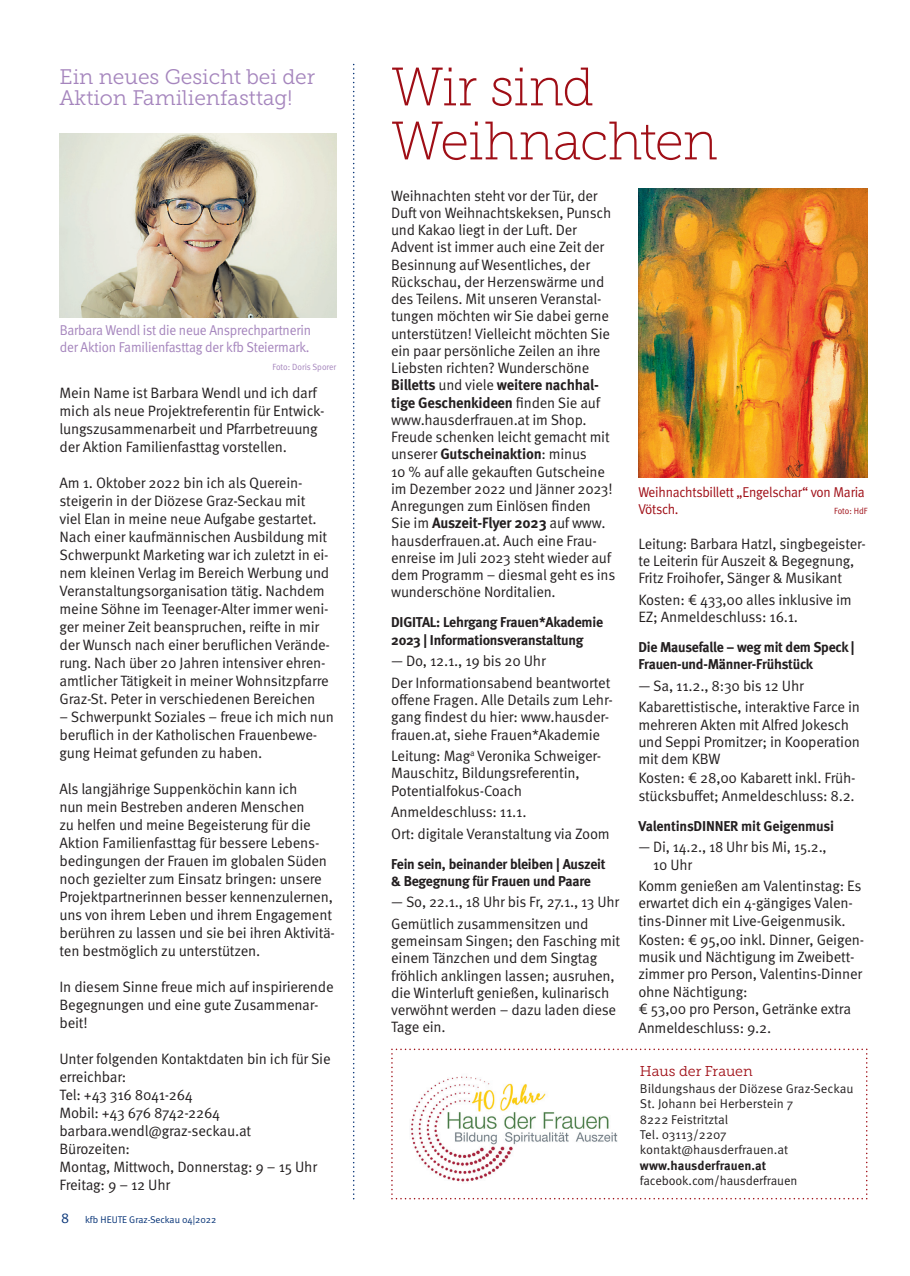
<style>
.page{position:relative;width:910px;height:1276px;background:#fff}
.page>*{position:absolute;margin:0;border:0;box-sizing:border-box;transform-origin:0 0}
.t1{font:54px/54px "Museo Slab 100";letter-spacing:-.02em;color:#9f0e16}
.t2{font:21px/21px "Museo Slab 300";color:#a585bd}
.t3{font:15px/17.2px "Meta OT Norm";letter-spacing:-.015em;color:#231f20}
.t4{font:700 15px/17.2px "Meta OT";letter-spacing:-.015em;color:#231f20}
.t5{font:15px/17.2px "Meta OT Norm";letter-spacing:-.015em;color:#231f20;scale:.96 1}
.t6{font:700 14.25px/17.2px "Meta";letter-spacing:-.015em;color:#231f20}
.t7{font:14.25px/17.2px "Meta Normal";letter-spacing:-.015em;color:#a585bd;scale:.94 1}
.t8{font:14.25px/17.2px "Meta Normal";letter-spacing:-.02em;color:#9f0e16;scale:.94 1}
.t9{font:700 14.25px "Meta OT";letter-spacing:-.015em;color:#231f20}
.t10{font:14.25px "Museo Slab 300";letter-spacing:-.005em;color:#9f0e16}
.t11{font:12.75px/15.3px "Meta OT Norm";letter-spacing:-.005em;color:#231f20}
.t12{font:700 12.75px "Meta OT";color:#231f20}
.t13{font:9.75px "Meta Normal";color:#053276}
.t14{font:9px "Meta Normal";color:#a585bd;scale:.94 1}
.t15{font:9px "Meta Normal";color:#9f0e16;scale:.94 1}
.s1{font-size:14.25px}
.s2{font-family:"Meta OT Norm";font-weight:400}
</style>
<div class="page">
<img style="left:353px;top:69px;width:2px;height:1131px">
<svg style="left:353px;top:64px;width:1px;height:1135px"></svg>
<svg style="left:391px;top:1048px;width:476px;height:151px"></svg>
<img style="left:410px;top:1070px;width:208px;height:113px">
<img style="left:60px;top:133px;width:276px;height:184px">
<img style="left:638px;top:188px;width:229px;height:290px">
<h2 class="t2" style="left:60px;top:66px;width:257px">Ein neues Gesicht bei der<br>Aktion Familienfasttag!</h2>
<p class="t7" style="left:60px;top:321px;width:269px">Barbara Wendl ist die neue Ansprechpartnerin der Aktion Familienfasttag der kfb Steiermark.</p>
<p class="t14" style="left:272px;top:361px;width:69px">Foto: Doris Sporer</p>
<p class="t3" style="left:60px;top:384px;width:267px;line-height:18px">Mein Name ist Barbara Wendl und ich darf mich als neue Projektreferentin für Entwick&shy;lungszusammenarbeit und Pfarrbetreuung der Aktion Familienfasttag vorstellen.</p>
<p class="t3" style="left:60px;top:474px;width:272px;line-height:18px">Am 1. Oktober 2022 bin ich als Querein&shy;steigerin in der Diözese Graz-Seckau mit viel Elan in meine neue Aufgabe gestartet.<br>Nach einer kaufmännischen Ausbildung mit Schwerpunkt Marketing war ich zuletzt in ei&shy;nem kleinen Verlag im Bereich Werbung und Veranstaltungsorganisation tätig. Nachdem meine Söhne im Teenager-Alter immer weni&shy;ger meiner Zeit beanspruchen, reifte in mir der Wunsch nach einer beruflichen Verände&shy;rung. Nach über 20 Jahren intensiver ehren&shy;amtlicher Tätigkeit in meiner Wohnsitzpfarre Graz-St. Peter in verschiedenen Bereichen</p>
<p class="t3" style="left:60px;top:708px;width:276px;line-height:18px">– Schwerpunkt Soziales – freue ich mich nun beruflich in der Katholischen Frauenbewe&shy;gung Heimat gefunden zu haben.</p>
<p class="t3" style="left:60px;top:780px;width:277px;line-height:18px">Als langjährige Suppenköchin kann ich<br>nun mein Bestreben anderen Menschen<br>zu helfen und meine Begeisterung für die Aktion Familienfasttag für bessere Lebens&shy;bedingungen der Frauen im globalen Süden noch gezielter zum Einsatz bringen: unsere Projektpartnerinnen besser kennenzulernen, uns von ihrem Leben und ihrem Engagement berühren zu lassen und sie bei ihren Aktivitä&shy;ten bestmöglich zu unterstützen.</p>
<p class="t3" style="left:60px;top:978px;width:276px;line-height:18px">In diesem Sinne freue mich auf inspirierende<br>Begegnungen und eine gute Zusammenar&shy;beit!</p>
<p class="t3" style="left:60px;top:1050px;width:273px;line-height:18px">Unter folgenden Kontaktdaten bin ich für Sie erreichbar:<br>Tel: +43 316 8041-264<br>Mobil: +43 676 8742-2264 barbara.wendl@graz-seckau.at<br>Bürozeiten:<br>Montag, Mittwoch, Donnerstag: 9 – 15 Uhr<br>Freitag: 9 – 12 Uhr</p>
<p class="t13" style="left:61px;top:1213px;width:157px"><span class="s1">8</span> kfb HEUTE Graz-Seckau 04|2022</p>
<h1 class="t1" style="left:391px;top:60px;width:328px">Wir sind<br>Weihnachten</h1>
<p class="t3" style="left:391px;top:187px;width:222px">Weihnachten steht vor der Tür, der Duft von Weihnachtskeksen, Punsch und Kakao liegt in der Luft. Der Advent ist immer auch eine Zeit der Besinnung auf Wesentliches, der Rückschau, der Herzenswärme und des Teilens. Mit unseren Veranstal&shy;tungen möchten wir Sie dabei gerne unterstützen! Vielleicht möchten Sie ein paar persönliche Zeilen an ihre Liebsten richten? Wunderschöne</p>
<p class="t4" style="left:391px;top:377px;width:210px">Billetts <span class="s2">und viele</span> weitere nachhal&shy;tige Geschenkideen <span class="s2">finden Sie auf</span></p>
<p class="t3" style="left:391px;top:411px;width:220px">www.hausderfrauen.at im Shop.<br>Freude schenken leicht gemacht mit</p>
<p class="t4" style="left:391px;top:446px;width:197px"><span class="s2">unserer</span> Gutscheinaktion<span class="s2">: minus</span></p>
<p class="t3" style="left:391px;top:463px;width:223px">10 % auf alle gekauften Gutscheine im Dezember 2022 und Jänner 2023!<br>Anregungen zum Einlösen finden</p>
<p class="t4" style="left:391px;top:515px;width:216px"><span class="s2">Sie im</span> Auszeit-Flyer 2023 <span class="s2">auf www.</span></p>
<p class="t3" style="left:391px;top:532px;width:226px">hausderfrauen.at. Auch eine Frau&shy;enreise im Juli 2023 steht wieder auf dem Programm – diesmal geht es ins wunderschöne Norditalien.</p>
<p class="t6" style="left:391px;top:614px;width:213px">DIGITAL: Lehrgang Frauen*Akademie<br>2023 | Informationsveranstaltung</p>
<p class="t3" style="left:391px;top:650px;width:221px;line-height:21.5px">— Do, 12.1., 19 bis 20 Uhr<br>Der Informationsabend beantwortet</p>
<p class="t3" style="left:391px;top:691px;width:223px">offene Fragen. Alle Details zum Lehr&shy;gang findest du hier: www.hausder&shy;frauen.at, siehe Frauen*Akademie</p>
<p class="t3" style="left:391px;top:747px;width:212px">Leitung: Mag<sup>a</sup> Veronika Schweiger-<br>Mauschitz, Bildungsreferentin,<br>Potentialfokus-Coach</p>
<p class="t3" style="left:391px;top:801px;width:220px;line-height:21.5px">Anmeldeschluss: 11.1.<br>Ort: digitale Veranstaltung via Zoom</p>
<p class="t6" style="left:391px;top:855px;width:216px">Fein sein, beinander bleiben | Auszeit &amp; Begegnung für Frauen und Paare</p>
<p class="t3" style="left:391px;top:891px;width:230px;line-height:21.5px">— So, 22.1., 18 Uhr bis Fr, 27.1., 13 Uhr<br>Gemütlich zusammensitzen und</p>
<p class="t3" style="left:391px;top:932px;width:230px">gemeinsam Singen; den Fasching mit einem Tänzchen und dem Singtag fröhlich anklingen lassen; ausruhen, die Winterluft genießen, kulinarisch verwöhnt werden – dazu laden diese<br>Tage ein.</p>
<p class="t8" style="left:638px;top:483px;width:242px">Weihnachtsbillett „Engelschar“ von Maria<br>Vötsch.</p>
<p class="t15" style="left:834px;top:506px;width:37px">Foto: HdF</p>
<p class="t3" style="left:638px;top:535px;width:229px">Leitung: Barbara Hatzl, singbegeister&shy;te Leiterin für Auszeit &amp; Begegnung,<br>Fritz Froihofer, Sänger &amp; Musikant</p>
<p class="t3" style="left:638px;top:591px;width:215px">Kosten: € 433,00 alles inklusive im<br>EZ; Anmeldeschluss: 16.1.</p>
<p class="t6" style="left:638px;top:638px;width:218px">Die Mausefalle – weg mit dem Speck |<br>Frauen-und-Männer-Frühstück</p>
<p class="t3" style="left:638px;top:675px;width:223px;line-height:21.5px">— Sa, 11.2., 8:30 bis 12 Uhr<br>Kabarettistische, interaktive Farce in</p>
<p class="t3" style="left:638px;top:716px;width:223px">mehreren Akten mit Alfred Jokesch und Seppi Promitzer; in Kooperation mit dem KBW</p>
<p class="t3" style="left:638px;top:770px;width:219px">Kosten: € 28,00 Kabarett inkl. Früh&shy;stücksbuffet; Anmeldeschluss: 8.2.</p>
<p class="t9" style="left:638px;top:817px;width:197px">ValentinsDINNER mit Geigenmusi</p>
<p class="t5" style="left:653px;top:838px;width:182px;text-indent:-15px">— Di, 14.2., 18 Uhr bis Mi, 15.2.,<br>10 Uhr</p>
<p class="t3" style="left:638px;top:877px;width:225px">Komm genießen am Valentinstag: Es erwartet dich ein 4-gängiges Valen&shy;tins-Dinner mit Live-Geigenmusik.</p>
<p class="t3" style="left:638px;top:931px;width:227px">Kosten: € 95,00 inkl. Dinner, Geigen&shy;musik und Nächtigung im Zweibett&shy;zimmer pro Person, Valentins-Dinner ohne Nächtigung:<br>€ 53,00 pro Person, Getränke extra</p>
<p class="t3" style="left:638px;top:1019px;width:134px">Anmeldeschluss: 9.2.</p>
<p class="t10" style="left:640px;top:1063px;width:114px">Haus der Frauen</p>
<p class="t11" style="left:640px;top:1081px;width:215px">Bildungshaus der Diözese Graz-Seckau<br>St. Johann bei Herberstein 7<br>8222 Feistritztal<br>Tel. 03113/2207 kontakt@hausderfrauen.at</p>
<p class="t12" style="left:640px;top:1157px;width:128px">www.hausderfrauen.at</p>
<p class="t11" style="left:640px;top:1173px;width:159px">facebook.com/hausderfrauen</p>
</div>
